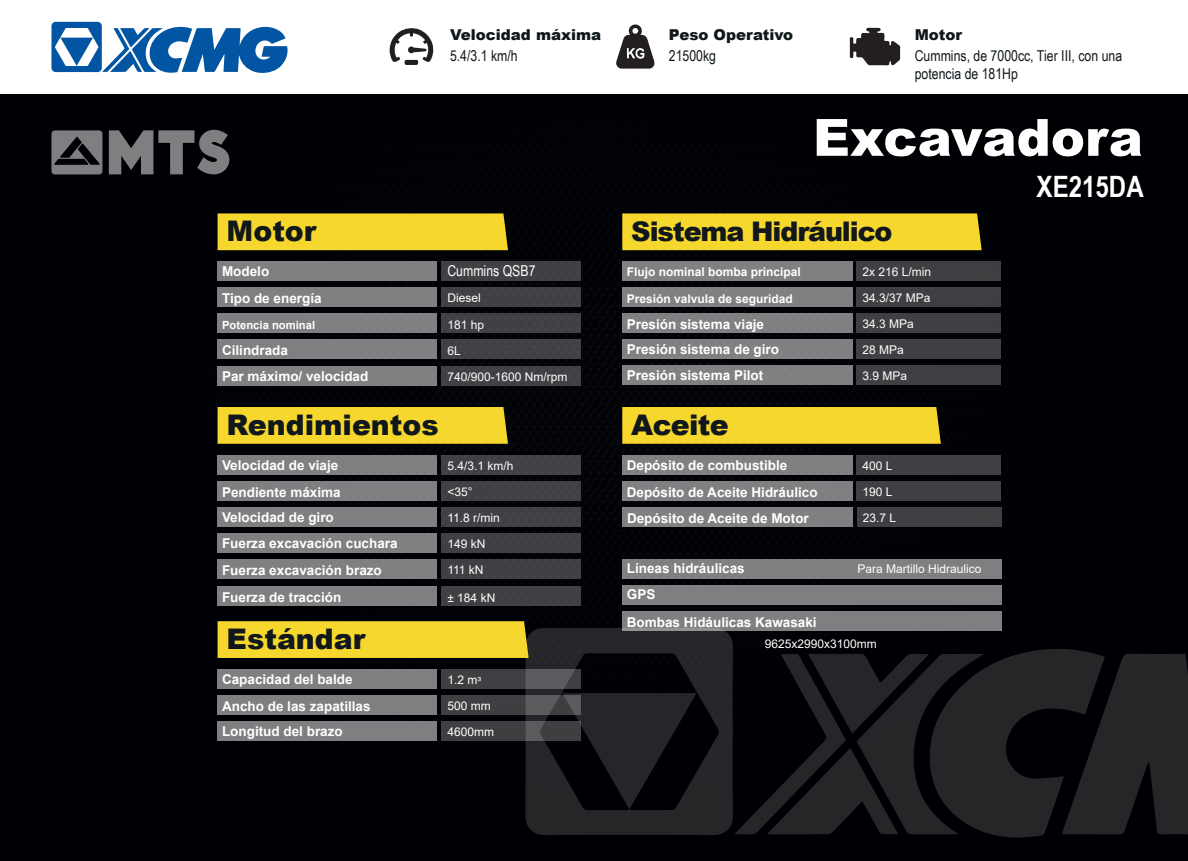
<style>
.page{position:relative;width:1188px;height:861px;background:#fff}
.page>*{position:absolute;margin:0;border:0;box-sizing:border-box;transform-origin:0 0}
.t1{font:900 51.3px "Arial";color:#fff}
.t2{font:700 29.4px "Arial Narrow";color:#fff}
.t3{font:900 28.35px "Arial";color:#11181b}
.t4{font:900 27px "Arial";letter-spacing:-.04em;color:#11181b}
.t5{font:15px/18px "Arial Narrow";color:#11181b}
.t6{font:900 15px "Arial";color:#11181b}
.t7{font:15px "Arial Narrow";color:#fff}
.t8{font:700 13.5px/27.3px "Arial";color:#fff}
.t9{font:12px/26px "Arial";color:#fff}
.t10{font:700 12px "Arial";color:#fff}
.t11{font:700 11.25px "Arial";color:#fff}
</style>
<div class="page">
<div style="left:0;top:94px;width:410px;height:766px;background:#000004"></div>
<div style="left:410px;top:94px;width:778px;height:766px;background:#000105"></div>
<svg style="left:850px;top:27px;width:50px;height:39px"></svg>
<svg style="left:616px;top:25px;width:39px;height:44px"></svg>
<svg style="left:390px;top:28px;width:43px;height:37px"></svg>
<svg style="left:525px;top:627px;width:208px;height:207px;fill:#262629"></svg>
<svg style="left:734px;top:646px;width:454px;height:192px"></svg>
<svg style="left:51px;top:22px;width:237px;height:51px"></svg>
<svg style="left:109px;top:130px;width:120px;height:44px"></svg>
<svg style="left:51px;top:130px;width:51px;height:44px"></svg>
<div style="left:441px;top:261px;width:139px;height:20px;background:#404144"></div>
<div style="left:441px;top:287px;width:139px;height:20px;background:#404144"></div>
<div style="left:441px;top:313px;width:139px;height:20px;background:#404144"></div>
<div style="left:441px;top:339px;width:139px;height:20px;background:#404245"></div>
<div style="left:217px;top:213px;width:291px;height:37px;background:#f6d72d"></div>
<div style="left:217px;top:261px;width:220px;height:20px;background:#7f7f81"></div>
<div style="left:217px;top:287px;width:220px;height:20px;background:#7f8082"></div>
<div style="left:217px;top:313px;width:220px;height:20px;background:#7f8082"></div>
<div style="left:217px;top:339px;width:220px;height:20px;background:#7f8082"></div>
<div style="left:441px;top:366px;width:139px;height:19px;background:#404245"></div>
<div style="left:217px;top:366px;width:220px;height:19px;background:#7f8082"></div>
<div style="left:441px;top:455px;width:139px;height:19px;background:#404244"></div>
<div style="left:441px;top:481px;width:139px;height:19px;background:#404144"></div>
<div style="left:441px;top:507px;width:139px;height:19px;background:#404144"></div>
<div style="left:441px;top:533px;width:139px;height:19px;background:#3f4144"></div>
<div style="left:217px;top:407px;width:291px;height:36px;background:#f6d72d"></div>
<div style="left:217px;top:455px;width:220px;height:19px;background:#7f8082"></div>
<div style="left:217px;top:481px;width:220px;height:19px;background:#7f8082"></div>
<div style="left:217px;top:507px;width:220px;height:19px;background:#7f8081"></div>
<div style="left:217px;top:533px;width:220px;height:19px;background:#7f7f81"></div>
<div style="left:217px;top:559px;width:220px;height:19px;background:#7f7f81"></div>
<div style="left:441px;top:559px;width:139px;height:19px;background:#3f4043"></div>
<div style="left:217px;top:586px;width:220px;height:19px;background:#7f7f81"></div>
<div style="left:441px;top:586px;width:139px;height:19px;background:#3f4043"></div>
<svg style="left:441px;top:669px;width:139px;height:19px;fill:#3f3f42"></svg>
<svg style="left:441px;top:695px;width:139px;height:19px;fill:#3f3f42"></svg>
<div style="left:217px;top:621px;width:311px;height:36px;background:#f6d72d"></div>
<div style="left:217px;top:669px;width:220px;height:19px;background:#7f7f81"></div>
<div style="left:217px;top:695px;width:220px;height:19px;background:#7f7f81"></div>
<svg style="left:441px;top:720px;width:139px;height:20px;fill:#3f3f42"></svg>
<div style="left:217px;top:720px;width:220px;height:20px;background:#7f7f81"></div>
<div style="left:622px;top:339px;width:230px;height:20px;background:#808082"></div>
<div style="left:622px;top:313px;width:230px;height:20px;background:#808082"></div>
<div style="left:856px;top:261px;width:145px;height:20px;background:#3f3f42"></div>
<div style="left:856px;top:313px;width:145px;height:20px;background:#3f3f42"></div>
<div style="left:856px;top:339px;width:145px;height:20px;background:#3f3f42"></div>
<div style="left:622px;top:261px;width:230px;height:20px;background:#7f8082"></div>
<div style="left:622px;top:213px;width:359px;height:37px;background:#f6d72d"></div>
<div style="left:622px;top:365px;width:230px;height:20px;background:#808082"></div>
<div style="left:856px;top:365px;width:145px;height:20px;background:#3f3f42"></div>
<div style="left:622px;top:287px;width:230px;height:20px;background:#7f8082"></div>
<div style="left:856px;top:287px;width:145px;height:20px;background:#3f3f42"></div>
<div style="left:622px;top:455px;width:230px;height:19px;background:#808082"></div>
<div style="left:856px;top:455px;width:145px;height:19px;background:#3f3f42"></div>
<div style="left:856px;top:481px;width:145px;height:19px;background:#3f3f42"></div>
<div style="left:622px;top:481px;width:230px;height:19px;background:#7f8082"></div>
<div style="left:622px;top:407px;width:319px;height:36px;background:#f6d72d"></div>
<div style="left:857px;top:507px;width:144px;height:19px;background:#3f3f42"></div>
<div style="left:622px;top:507px;width:231px;height:19px;background:#7f8082"></div>
<div style="left:622px;top:558px;width:379px;height:20px;background:#7f7f81"></div>
<div style="left:622px;top:585px;width:379px;height:19px;background:#7f7f81"></div>
<div style="left:622px;top:611px;width:379px;height:19px;background:#7f7f81"></div>
<p class="t6" style="left:450px;top:24px;width:152px">Velocidad máxima</p>
<p class="t5" style="left:450px;top:46px;width:69px">5.4/3.1 km/h</p>
<p class="t6" style="left:669px;top:24px;width:126px">Peso Operativo</p>
<p class="t5" style="left:669px;top:46px;width:49px">21500kg</p>
<p class="t6" style="left:914px;top:24px;width:49px">Motor</p>
<p class="t5" style="left:914px;top:46px;width:209px">Cummins, de 7000cc, Tier III, con una potencia de 181Hp</p>
<h1 class="t1" style="left:813px;top:100px;width:331px">Excavadora</h1>
<h2 class="t2" style="left:1036px;top:165px;width:109px">XE215DA</h2>
<h3 class="t3" style="left:227px;top:210px;width:91px">Motor</h3>
<p class="t8" style="left:222px;top:258px;width:101px">Modelo<br>Tipo de energía</p>
<p class="t11" style="left:222px;top:316px;width:95px">Potencia nominal</p>
<p class="t8" style="left:222px;top:336px;width:68px">Cilindrada</p>
<p class="t7" style="left:447px;top:260px;width:90px">Cummins QSB7</p>
<p class="t9" style="left:447px;top:285px;width:35px">Diesel</p>
<p class="t9" style="left:447px;top:311px;width:38px">181 hp<br>6L</p>
<p class="t8" style="left:222px;top:362px;width:148px">Par máximo/ velocidad</p>
<p class="t9" style="left:447px;top:363px;width:122px">740/900-1600 Nm/rpm</p>
<h3 class="t4" style="left:631px;top:212px;width:263px">Sistema Hidráulico</h3>
<p class="t10" style="left:627px;top:263px;width:176px">Flujo nominal bomba principal</p>
<p class="t9" style="left:862px;top:259px;width:70px">2x 216 L/min</p>
<p class="t10" style="left:627px;top:291px;width:168px">Presión valvula de seguridad</p>
<p class="t9" style="left:862px;top:285px;width:70px">34.3/37 MPa</p>
<p class="t8" style="left:627px;top:311px;width:139px">Presión sistema viaje</p>
<p class="t8" style="left:627px;top:336px;width:154px;line-height:26.1px">Presión sistema de giro<br>Presión sistema Pilot</p>
<p class="t9" style="left:862px;top:311px;width:53px">34.3 MPa</p>
<p class="t9" style="left:862px;top:337px;width:43px">28 MPa</p>
<p class="t9" style="left:862px;top:363px;width:46px">3.9 MPa</p>
<h3 class="t3" style="left:227px;top:403px;width:214px">Rendimientos</h3>
<p class="t8" style="left:222px;top:451px;width:120px">Velocidad de viaje<br>Pendiente máxima</p>
<p class="t8" style="left:222px;top:504px;width:177px;line-height:26.4px">Velocidad de giro<br>Fuerza excavación cuchara<br>Fuerza excavación brazo</p>
<p class="t9" style="left:447px;top:504px;width:54px">11.8 r/min<br>149 kN<br>111 kN</p>
<p class="t8" style="left:222px;top:584px;width:121px">Fuerza de tracción</p>
<p class="t9" style="left:447px;top:584px;width:49px">± 184 kN</p>
<p class="t9" style="left:447px;top:452px;width:68px">5.4/3.1 km/h &lt;35°</p>
<h3 class="t3" style="left:227px;top:617px;width:140px">Estándar</h3>
<p class="t8" style="left:222px;top:665px;width:150px">Capacidad del balde<br>Ancho de las zapatillas</p>
<p class="t9" style="left:447px;top:666px;width:45px">1.2 mᵌ<br>500 mm</p>
<p class="t8" style="left:222px;top:717px;width:122px">Longitud del brazo</p>
<p class="t9" style="left:447px;top:718px;width:48px">4600mm</p>
<h3 class="t3" style="left:631px;top:403px;width:99px">Aceite</h3>
<p class="t8" style="left:627px;top:451px;width:192px">Depósito de combustible<br>Depósito de Aceite Hidráulico</p>
<p class="t9" style="left:862px;top:452px;width:32px">400 L</p>
<p class="t9" style="left:862px;top:478px;width:32px">190 L</p>
<p class="t8" style="left:627px;top:504px;width:183px">Depósito de Aceite de Motor</p>
<p class="t9" style="left:863px;top:504px;width:35px">23.7 L</p>
<p class="t8" style="left:627px;top:555px;width:119px;line-height:26.1px">Líneas hidráulicas<br>GPS</p>
<p class="t9" style="left:857px;top:555px;width:126px">Para Martillo Hidraulico</p>
<p class="t8" style="left:627px;top:608px;width:191px">Bombas Hidáulicas Kawasaki</p>
<p class="t9" style="left:764px;top:630px;width:114px">9625x2990x3100mm</p>
</div>
